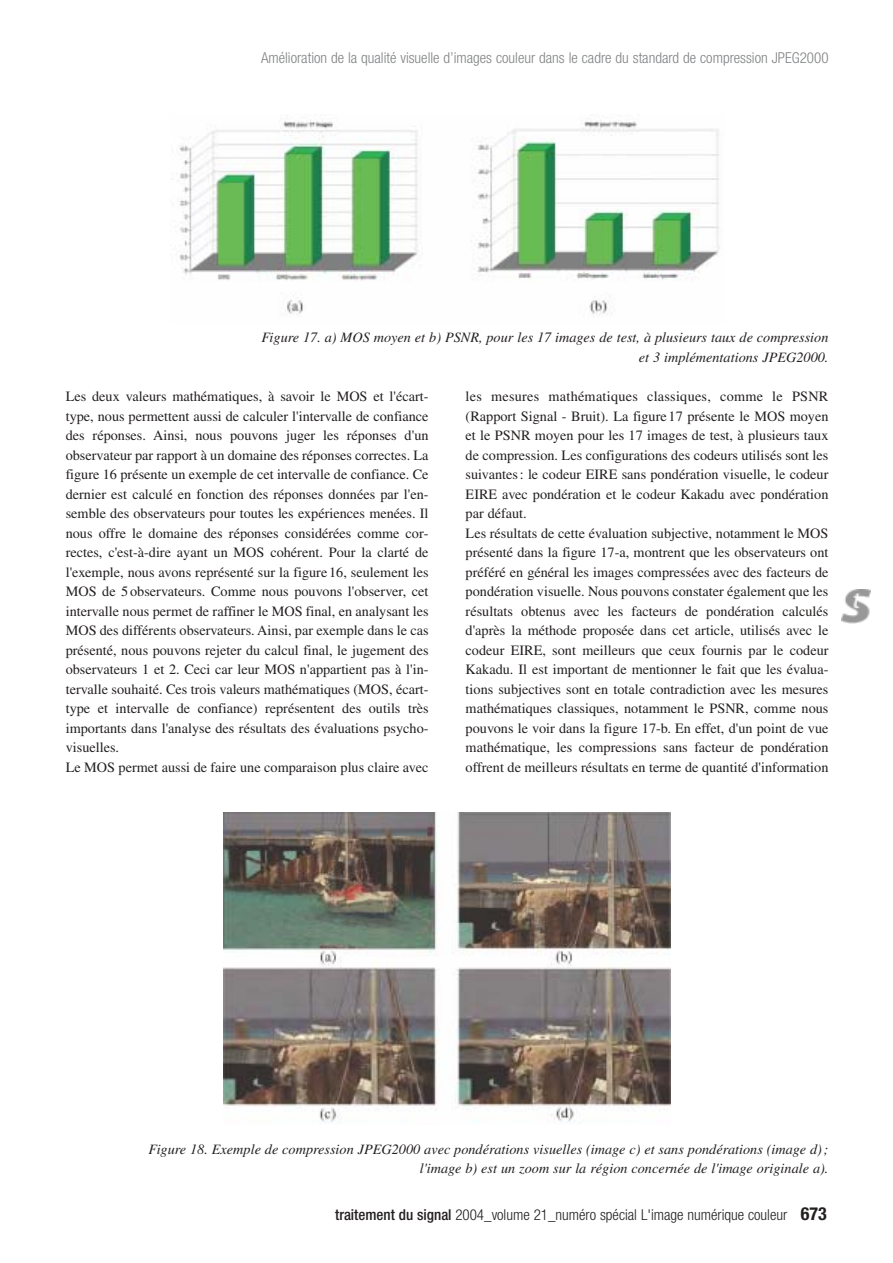
<style>
.page{position:relative;width:893px;height:1263px;background:#fff}
.page>*{position:absolute;margin:0;border:0;box-sizing:border-box;transform-origin:0 0}
.t1{font:300 condensed 15px "Helvetica Neue";color:#808284}
.t2{font:300 condensed 15px "Helvetica Neue";color:#231f1f}
.t3{font:14.25px/19.5px "Times";color:#231f1f}
.t4{font:italic 14.25px/19.5px "Times";color:#231f1f;text-align:right}
.s1{font-weight:500}
.s2{font-weight:700;font-size:18px}
</style>
<div class="page">
<img style="left:841px;top:589px;width:29px;height:35px">
<img style="left:178px;top:120px;width:542px;height:197px">
<img style="left:223px;top:812px;width:447px;height:311px">
<p class="t1" style="left:261px;top:53px;width:569px">Amélioration de la qualité visuelle d’images couleur dans le cadre du standard de compression JPEG2000</p>
<p class="t4" style="left:261px;top:329px;width:568px">Figure 17. a) MOS moyen et b) PSNR, pour les 17 images de test, à plusieurs taux de compression et 3 implémentations JPEG2000.</p>
<p class="t3" style="left:66px;top:388px;width:364px">Les deux valeurs mathématiques, à savoir le MOS et l'écart&shy;type, nous permettent aussi de calculer l'intervalle de confiance des réponses. Ainsi, nous pouvons juger les réponses d'un observateur par rapport à un domaine des réponses correctes. La figure 16 présente un exemple de cet intervalle de confiance. Ce dernier est calculé en fonction des réponses données par l'en&shy;semble des observateurs pour toutes les expériences menées. Il nous offre le domaine des réponses considérées comme cor&shy;rectes, c'est-à-dire ayant un MOS cohérent. Pour la clarté de l'exemple, nous avons représenté sur la figure16, seulement les MOS de 5observateurs. Comme nous pouvons l'observer, cet intervalle nous permet de raffiner le MOS final, en analysant les MOS des différents observateurs. Ainsi, par exemple dans le cas présenté, nous pouvons rejeter du calcul final, le jugement des observateurs 1 et 2. Ceci car leur MOS n'appartient pas à l'in&shy;tervalle souhaité. Ces trois valeurs mathématiques (MOS, écart&shy;type et intervalle de confiance) représentent des outils très importants dans l'analyse des résultats des évaluations psycho&shy;visuelles.<br>Le MOS permet aussi de faire une comparaison plus claire avec</p>
<p class="t3" style="left:465px;top:388px;width:364px">les mesures mathématiques classiques, comme le PSNR (Rapport Signal - Bruit). La figure 17 présente le MOS moyen et le PSNR moyen pour les 17 images de test, à plusieurs taux de compression. Les configurations des codeurs utilisés sont les suivantes : le codeur EIRE sans pondération visuelle, le codeur EIRE avec pondération et le codeur Kakadu avec pondération par défaut.<br>Les résultats de cette évaluation subjective, notamment le MOS présenté dans la figure 17-a, montrent que les observateurs ont préféré en général les images compressées avec des facteurs de pondération visuelle. Nous pouvons constater également que les résultats obtenus avec les facteurs de pondération calculés d'après la méthode proposée dans cet article, utilisés avec le codeur EIRE, sont meilleurs que ceux fournis par le codeur Kakadu. Il est important de mentionner le fait que les évalua&shy;tions subjectives sont en totale contradiction avec les mesures mathématiques classiques, notamment le PSNR, comme nous pouvons le voir dans la figure 17-b. En effet, d'un point de vue mathématique, les compressions sans facteur de pondération offrent de meilleurs résultats en terme de quantité d'information</p>
<p class="t4" style="left:149px;top:1141px;width:681px">Figure 18. Exemple de compression JPEG2000 avec pondérations visuelles (image c) et sans pondérations (image d) ; l'image b) est un zoom sur la région concernée de l'image originale a).</p>
<p class="t2" style="left:335px;top:1209px;width:493px"><span class="s1">traitement du signal</span> 2004_volume 21_numéro spécial L'image numérique couleur <span class="s2">673</span></p>
</div>
